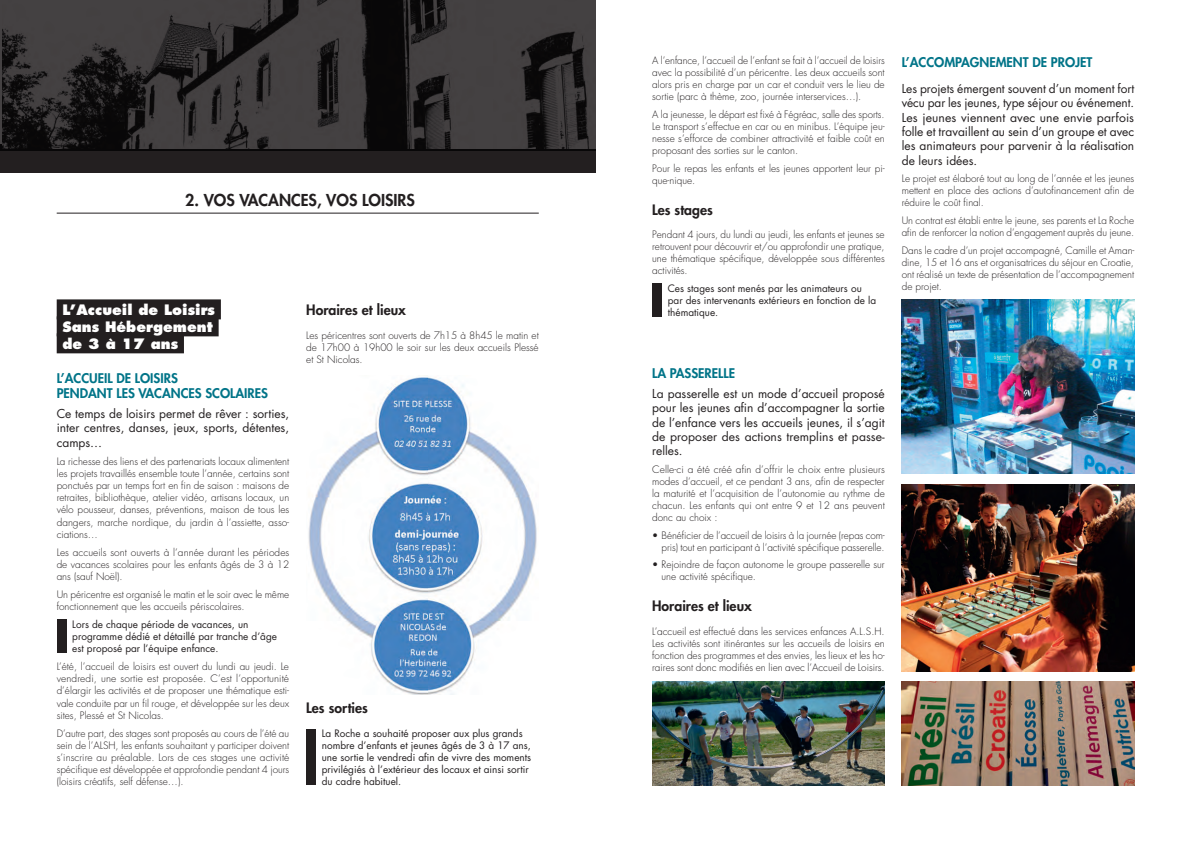
<style>
.page{position:relative;width:1191px;height:842px;background:#fff}
.page>*{position:absolute;margin:0;border:0;box-sizing:border-box;transform-origin:0 0}
.t1{font:800 16px "Futura";color:#231f20}
.t2{font:800 14px "Futura";color:#231f20}
.t3{font:800 14px/17px "Futura";color:#fff}
.t4{font:800 13px/14.2px "Futura";color:#007488}
.t5{font:12px/14.4px "Futura";color:#231f20;text-align:justify}
.t6{font:300 10px/12px "Futura";color:#231f20;text-align:justify}
.t7{font:10px/12.1px "Futura";color:#231f20}
</style>
<div class="page">
<img style="left:308px;top:377px;width:229px;height:317px">
<div style="left:0;top:145px;width:595px;height:28px;background:#231f20"></div>
<svg style="left:0;top:0;width:595px;height:151px;background:#312f2f"></svg>
<hr style="left:57px;top:213px;width:482px;height:1px;background:#231f20">
<div style="left:57px;top:299px;width:164px;height:20px;background:#231f20"></div>
<div style="left:57px;top:316px;width:162px;height:20px;background:#231f20"></div>
<div style="left:57px;top:333px;width:127px;height:20px;background:#231f20"></div>
<div style="left:57px;top:619px;width:10px;height:34px;background:#231f20"></div>
<div style="left:306px;top:729px;width:10px;height:56px;background:#231f20"></div>
<div style="left:652px;top:283px;width:10px;height:34px;background:#231f20"></div>
<img style="left:652px;top:682px;width:232px;height:103px">
<img style="left:901px;top:300px;width:233px;height:174px">
<img style="left:901px;top:484px;width:233px;height:187px">
<img style="left:901px;top:682px;width:233px;height:103px">
<h1 class="t1" style="left:185px;top:190px;width:231px">2. VOS VACANCES, VOS LOISIRS</h1>
<h2 class="t3" style="left:63px;top:302px;width:154px">L’Accueil de Loisirs<br>Sans Hébergement de 3 à 17 ans</h2>
<h3 class="t4" style="left:57px;top:371px;width:213px">L’ACCUEIL DE LOISIRS<br>PENDANT LES VACANCES SCOLAIRES</h3>
<p class="t5" style="left:57px;top:406px;width:234px">Ce temps de loisirs permet de rêver : sorties, inter centres, danses, jeux, sports, détentes, camps…</p>
<p class="t6" style="left:57px;top:455px;width:234px">La richesse des liens et des partenariats locaux alimentent les projets travaillés ensemble toute l’année, certains sont ponctués par un temps fort en fin de saison : maisons de retraites, bibliothèque, atelier vidéo, artisans locaux, un vélo pousseur, danses, préventions, maison de tous les dangers, marche nordique, du jardin à l’assiette, asso&shy;ciations…</p>
<p class="t6" style="left:57px;top:546px;width:234px">Les accueils sont ouverts à l’année durant les périodes de vacances scolaires pour les enfants âgés de 3 à 12 ans (sauf Noël).</p>
<p class="t6" style="left:57px;top:588px;width:234px">Un péricentre est organisé le matin et le soir avec le même fonctionnement que les accueils périscolaires.</p>
<p class="t7" style="left:72px;top:618px;width:206px">Lors de chaque période de vacances, un programme dédié et détaillé par tranche d’âge est proposé par l’équipe enfance.</p>
<p class="t6" style="left:57px;top:660px;width:234px">L’été, l’accueil de loisirs est ouvert du lundi au jeudi. Le vendredi, une sortie est proposée. C’est l’opportunité d’élargir les activités et de proposer une thématique esti&shy;vale conduite par un fil rouge, et développée sur les deux sites, Plessé et St Nicolas.</p>
<p class="t6" style="left:57px;top:727px;width:234px">D’autre part, des stages sont proposés au cours de l’été au sein de l’ALSH, les enfants souhaitant y participer doivent s’inscrire au préalable. Lors de ces stages une activité spécifique est développée et approfondie pendant 4 jours (loisirs créatifs, self défense…).</p>
<h2 class="t2" style="left:306px;top:301px;width:101px">Horaires et lieux</h2>
<p class="t6" style="left:306px;top:329px;width:234px">Les péricentres sont ouverts de 7h15 à 8h45 le matin et de 17h00 à 19h00 le soir sur les deux accueils Plessé et St Nicolas.</p>
<h2 class="t2" style="left:306px;top:699px;width:63px">Les sorties</h2>
<p class="t7" style="left:322px;top:727px;width:211px">La Roche a souhaité proposer aux plus grands nombre d’enfants et jeunes âgés de 3 à 17 ans, une sortie le vendredi afin de vivre des moments privilégiés à l’extérieur des locaux et ainsi sortir du cadre habituel.</p>
<p class="t6" style="left:652px;top:55px;width:234px">A l’enfance, l’accueil de l’enfant se fait à l’accueil de loisirs avec la possibilité d’un péricentre. Les deux accueils sont alors pris en charge par un car et conduit vers le lieu de sortie (parc à thème, zoo, journée interservices…).</p>
<p class="t6" style="left:652px;top:109px;width:234px">A la jeunesse, le départ est fixé à Fégréac, salle des sports.<br>Le transport s’effectue en car ou en minibus. L’équipe jeu&shy;nesse s’efforce de combiner attractivité et faible coût en proposant des sorties sur le canton.</p>
<p class="t6" style="left:652px;top:162px;width:234px">Pour le repas les enfants et les jeunes apportent leur pi&shy;que-nique.</p>
<h2 class="t2" style="left:652px;top:200px;width:62px">Les stages</h2>
<p class="t6" style="left:652px;top:229px;width:234px">Pendant 4 jours, du lundi au jeudi, les enfants et jeunes se retrouvent pour découvrir et/ou approfondir une pratique, une thématique spécifique, développée sous différentes activités.</p>
<p class="t7" style="left:668px;top:282px;width:210px">Ces stages sont menés par les animateurs ou par des intervenants extérieurs en fonction de la thématique.</p>
<h3 class="t4" style="left:901px;top:55px;width:192px">L’ACCOMPAGNEMENT DE PROJET</h3>
<p class="t5" style="left:901px;top:81px;width:234px">Les projets émergent souvent d’un moment fort vécu par les jeunes, type séjour ou événement.<br>Les jeunes viennent avec une envie parfois folle et travaillent au sein d’un groupe et avec les animateurs pour parvenir à la réalisation de leurs idées.</p>
<p class="t6" style="left:901px;top:173px;width:234px">Le projet est élaboré tout au long de l’année et les jeunes mettent en place des actions d’autofinancement afin de réduire le coût final.</p>
<p class="t6" style="left:901px;top:215px;width:234px">Un contrat est établi entre le jeune, ses parents et La Roche afin de renforcer la notion d’engagement auprès du jeune.</p>
<p class="t6" style="left:901px;top:244px;width:234px">Dans le cadre d’un projet accompagné, Camille et Aman&shy;dine, 15 et 16 ans et organisatrices du séjour en Croatie, ont réalisé un texte de présentation de l’accompagnement de projet.</p>
<h3 class="t4" style="left:652px;top:366px;width:84px">LA PASSERELLE</h3>
<p class="t5" style="left:652px;top:386px;width:234px">La passerelle est un mode d’accueil proposé pour les jeunes afin d’accompagner la sortie de l’enfance vers les accueils jeunes, il s’agit de proposer des actions tremplins et passe&shy;relles.</p>
<p class="t6" style="left:652px;top:464px;width:234px">Celle-ci a été créé afin d’offrir le choix entre plusieurs modes d’accueil, et ce pendant 3 ans, afin de respecter la maturité et l’acquisition de l’autonomie au rythme de chacun. Les enfants qui ont entre 9 et 12 ans peuvent donc au choix :</p>
<p class="t6" style="left:652px;top:529px;width:234px;text-align:right">• Bénéficier de l’accueil de loisirs à la journée (repas com&shy;pris) tout en participant à l’activité spécifique passerelle.</p>
<p class="t6" style="left:661px;top:559px;width:225px;text-indent:-9px">• Rejoindre de façon autonome le groupe passerelle sur une activité spécifique.</p>
<h2 class="t2" style="left:652px;top:597px;width:101px">Horaires et lieux</h2>
<p class="t6" style="left:652px;top:625px;width:234px">L’accueil est effectué dans les services enfances A.L.S.H.<br>Les activités sont itinérantes sur les accueils de loisirs en fonction des programmes et des envies, les lieux et les ho&shy;raires sont donc modifiés en lien avec l’Accueil de Loisirs.</p>
</div>
